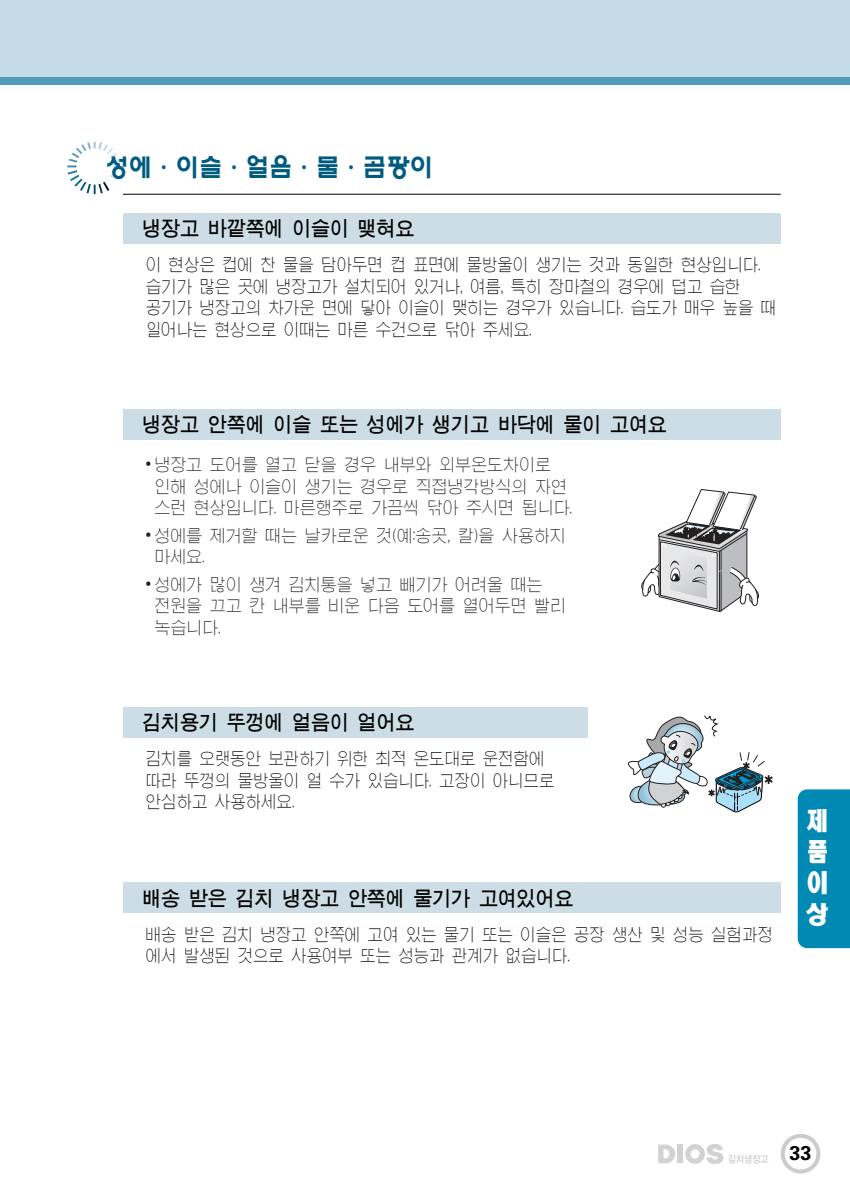
<style>
.page{position:relative;width:850px;height:1190px;background:#fff}
.page>*{position:absolute;margin:0;border:0;box-sizing:border-box;transform-origin:0 0}
.t1{font:700 26px "HY Wul Nun";color:#005b7f;scale:.9 1}
.t2{font:26px/31.2px "JCH Ead A";color:#fff;text-align:justify}
.t3{font:22px "JC Ntg T";letter-spacing:-.045em;color:#000;scale:.9 1}
.t4{font:700 20px "Univers";color:#000}
.t5{font:18px/21.6px "JCLIGH Tgo";letter-spacing:-.05em;color:#000;scale:.9 1}
.t6{font:18px/21.6px "JCLIGH Tgo";letter-spacing:-.045em;color:#231f20;scale:.93 1}
.s1{font-family:"Arial"}
</style>
<div class="page">
<div style="left:798px;top:789px;width:52px;height:159px;background:#008ab3"></div>
<div style="left:781px;top:1134px;width:39px;height:40px;border:4px solid #ccc;border-radius:50%"></div>
<div style="left:677px;top:1145px;width:6px;height:18px;background:#d1d2d4"></div>
<svg style="left:658px;top:1145px;width:17px;height:18px"></svg>
<svg style="left:685px;top:1144px;width:83px;height:20px"></svg>
<div style="left:0;top:0;width:850px;height:85px;background:#509cb9"></div>
<div style="left:0;top:0;width:850px;height:77px;background:#c3dce8"></div>
<svg style="left:628px;top:715px;width:145px;height:98px"></svg>
<div style="left:123px;top:707px;width:465px;height:31px;background:#cddde6"></div>
<div style="left:123px;top:213px;width:658px;height:31px;background:#cddde6"></div>
<svg style="left:67px;top:142px;width:51px;height:52px"></svg>
<hr style="left:123px;top:194px;width:658px;height:1px;background:#000">
<svg style="left:641px;top:489px;width:119px;height:123px"></svg>
<div style="left:123px;top:409px;width:658px;height:31px;background:#cddde6"></div>
<div style="left:123px;top:883px;width:658px;height:30px;background:#cddde6"></div>
<h1 class="t1" style="left:105px;top:156px;width:365px">성에·이슬·얼음·물·곰팡이</h1>
<p class="t3" style="left:142px;top:218px;width:305px">냉장고 바깥쪽에 이슬이 맺혀요</p>
<p class="t5" style="left:146px;top:255px;width:703px">이 현상은 컵에 찬 물을 담아두면 컵 표면에 물방울이 생기는 것과 동일한 현상입니다. 습기가 많은 곳에 냉장고가 설치되어 있거나, 여름, 특히 장마철의 경우에 덥고 습한 공기가 냉장고의 차가운 면에 닿아 이슬이 맺히는 경우가 있습니다. 습도가 매우 높을 때 일어나는 현상으로 이때는 마른 수건으로 닦아 주세요.</p>
<p class="t3" style="left:142px;top:415px;width:585px">냉장고 안쪽에 이슬 또는 성에가 생기고 바닥에 물이 고여요</p>
<p class="t6" style="left:154px;top:455px;width:452px;text-indent:-9px"><span class="s1">•</span> 냉장고 도어를 열고 닫을 경우 내부와 외부온도차이로 인해 성에나 이슬이 생기는 경우로 직접냉각방식의 자연 스런 현상입니다. 마른행주로 가끔씩 닦아 주시면 됩니다.</p>
<p class="t6" style="left:154px;top:525px;width:445px;text-indent:-9px"><span class="s1">•</span> 성에를 제거할 때는 날카로운 것(예:송곳, 칼)을 사용하지 마세요.</p>
<p class="t6" style="left:154px;top:575px;width:445px;text-indent:-9px"><span class="s1">•</span> 성에가 많이 생겨 김치통을 넣고 빼기가 어려울 때는 전원을 끄고 칸 내부를 비운 다음 도어를 열어두면 빨리 녹습니다.</p>
<p class="t3" style="left:142px;top:713px;width:305px">김치용기 뚜껑에 얼음이 얼어요</p>
<p class="t5" style="left:146px;top:749px;width:456px">김치를 오랫동안 보관하기 위한 최적 온도대로 운전함에 따라 뚜껑의 물방울이 얼 수가 있습니다. 고장이 아니므로 안심하고 사용하세요.</p>
<p class="t3" style="left:142px;top:888px;width:481px">배송 받은 김치 냉장고 안쪽에 물기가 고여있어요</p>
<p class="t5" style="left:146px;top:925px;width:699px">배송 받은 김치 냉장고 안쪽에 고여 있는 물기 또는 이슬은 공장 생산 및 성능 실험과정 에서 발생된 것으로 사용여부 또는 성능과 관계가 없습니다.</p>
<h1 class="t2" style="left:806px;top:806px;width:25px">제 품 이 상</h1>
<p class="t4" style="left:789px;top:1145px;width:24px">33</p>
</div>
